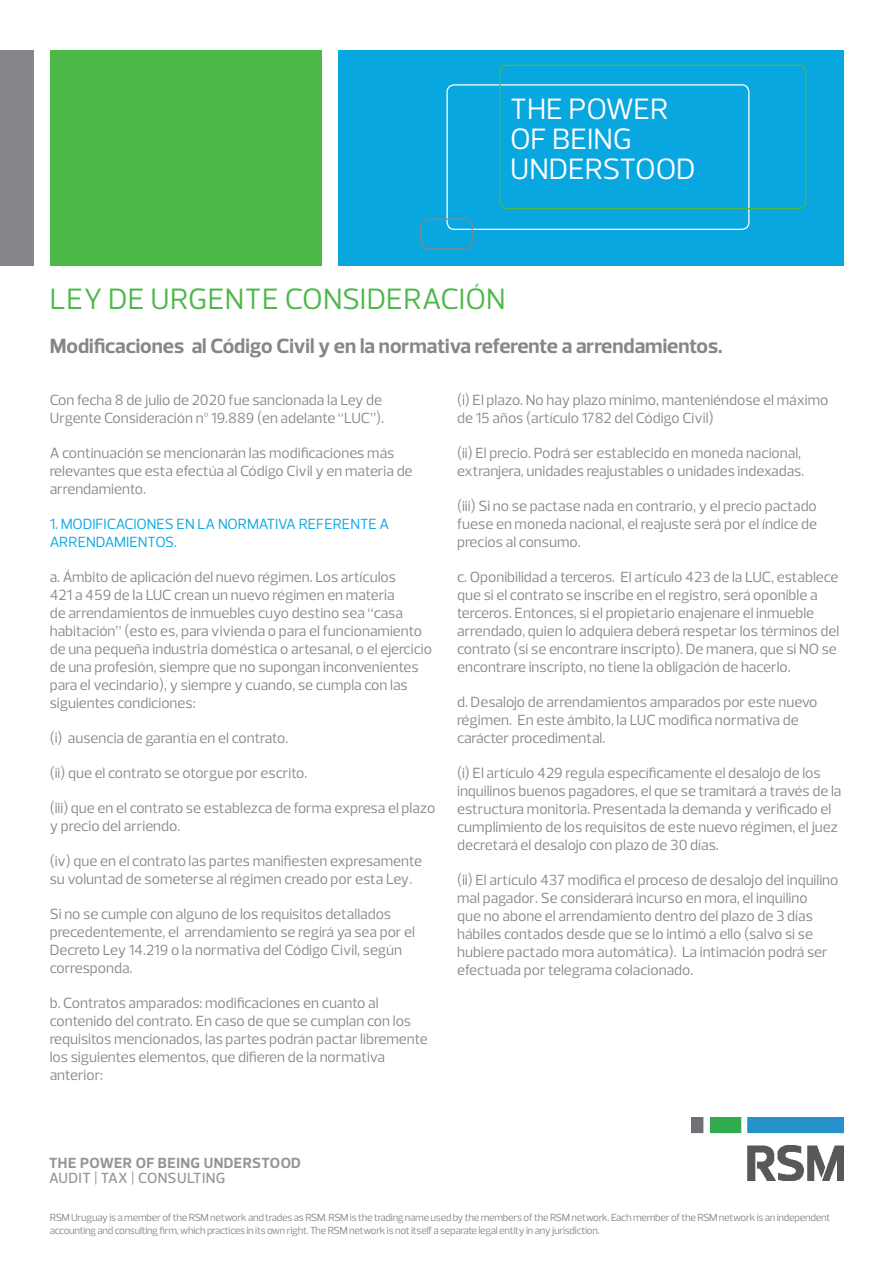
<style>
.page{position:relative;width:893px;height:1263px;background:#fff}
.page>*{position:absolute;margin:0;border:0;box-sizing:border-box;transform-origin:0 0}
.t1{font:30px "Prelo";color:#4cb848}
.t2{font:30px/30px "Prelo";color:#fff}
.t3{font:700 21px "Prelo";color:#848689}
.t4{font:15px/18px "Prelo";color:#848689}
.t5{font:15px/18px "Prelo";color:#08a7e0}
.t6{font:700 15px "Prelo";letter-spacing:.03em;color:#939598}
.t7{font:500 15px "Prelo";letter-spacing:.02em;color:#939598}
.t8{font:10.5px/12.6px "Prelo";letter-spacing:-.025em;color:#848689}
</style>
<div class="page">
<div style="left:338px;top:50px;width:505px;height:215px;background:#08a7e0"></div>
<div style="left:50px;top:50px;width:271px;height:215px;background:#4cb848"></div>
<div style="left:0;top:50px;width:33px;height:215px;background:#848689"></div>
<div style="left:446px;top:84px;width:303px;height:146px;border:1px solid #fff;border-radius:7px"></div>
<div style="left:499px;top:65px;width:307px;height:144px;border:1px solid #4cb848;border-radius:7px"></div>
<div style="left:420px;top:218px;width:53px;height:32px;border:1px solid #848689;border-radius:7px"></div>
<img style="left:691px;top:1117px;width:152px;height:64px">
<h1 class="t2" style="left:510px;top:94px;width:187px">THE POWER<br>OF BEING<br>UNDERSTOOD</h1>
<h1 class="t1" style="left:50px;top:281px;width:457px">LEY DE URGENTE CONSIDERACIÓN</h1>
<h2 class="t3" style="left:50px;top:333px;width:674px">Modificaciones al Código Civil y en la normativa referente a arrendamientos.</h2>
<p class="t4" style="left:50px;top:391px;width:336px">Con fecha 8 de julio de 2020 fue sancionada la Ley de<br>Urgente Consideración nº 19.889 (en adelante “LUC”).</p>
<p class="t4" style="left:50px;top:444px;width:364px">A continuación se mencionarán las modificaciones más relevantes que esta efectúa al Código Civil y en materia de arrendamiento.</p>
<p class="t5" style="left:50px;top:515px;width:341px">1. MODIFICACIONES EN LA NORMATIVA REFERENTE A<br>ARRENDAMIENTOS.</p>
<p class="t4" style="left:50px;top:568px;width:384px">a. Ámbito de aplicación del nuevo régimen. Los artículos<br>421 a 459 de la LUC crean un nuevo régimen en materia<br>de arrendamientos de inmuebles cuyo destino sea “casa habitación” (esto es, para vivienda o para el funcionamiento de una pequeña industria doméstica o artesanal, o el ejercicio de una profesión, siempre que no supongan inconvenientes para el vecindario), y siempre y cuando, se cumpla con las siguientes condiciones:</p>
<p class="t4" style="left:50px;top:729px;width:240px">(i) ausencia de garantía en el contrato.</p>
<p class="t4" style="left:50px;top:764px;width:259px">(ii) que el contrato se otorgue por escrito.</p>
<p class="t4" style="left:50px;top:799px;width:387px">(iii) que en el contrato se establezca de forma expresa el plazo y precio del arriendo.</p>
<p class="t4" style="left:50px;top:852px;width:374px">(iv) que en el contrato las partes manifiesten expresamente su voluntad de someterse al régimen creado por esta Ley.</p>
<p class="t4" style="left:50px;top:905px;width:367px">Si no se cumple con alguno de los requisitos detallados precedentemente, el arrendamiento se regirá ya sea por el Decreto Ley 14.219 o la normativa del Código Civil, según corresponda.</p>
<p class="t4" style="left:50px;top:994px;width:379px">b. Contratos amparados: modificaciones en cuanto al contenido del contrato. En caso de que se cumplan con los requisitos mencionados, las partes podrán pactar libremente los siguientes elementos, que difieren de la normativa anterior:</p>
<p class="t4" style="left:457px;top:391px;width:373px">(i) El plazo. No hay plazo mínimo, manteniéndose el máximo de 15 años (artículo 1782 del Código Civil)</p>
<p class="t4" style="left:457px;top:444px;width:349px">(ii) El precio. Podrá ser establecido en moneda nacional, extranjera, unidades reajustables o unidades indexadas.</p>
<p class="t4" style="left:457px;top:497px;width:361px;text-align:justify">(iii) Si no se pactase nada en contrario, y el precio pactado fuese en moneda nacional, el reajuste será por el índice de precios al consumo.</p>
<p class="t4" style="left:457px;top:568px;width:384px">c. Oponibilidad a terceros. El artículo 423 de la LUC, establece que si el contrato se inscribe en el registro, será oponible a terceros. Entonces, si el propietario enajenare el inmueble arrendado, quien lo adquiera deberá respetar los términos del contrato (si se encontrare inscripto). De manera, que si NO se encontrare inscripto, no tiene la obligación de hacerlo.</p>
<p class="t4" style="left:457px;top:693px;width:362px">d. Desalojo de arrendamientos amparados por este nuevo régimen. En este ámbito, la LUC modifica normativa de carácter procedimental.</p>
<p class="t4" style="left:457px;top:764px;width:386px">(i) El artículo 429 regula específicamente el desalojo de los inquilinos buenos pagadores, el que se tramitará a través de la estructura monitoria. Presentada la demanda y verificado el cumplimiento de los requisitos de este nuevo régimen, el juez decretará el desalojo con plazo de 30 días.</p>
<p class="t4" style="left:457px;top:871px;width:383px">(ii) El artículo 437 modifica el proceso de desalojo del inquilino mal pagador. Se considerará incurso en mora, el inquilino<br>que no abone el arrendamiento dentro del plazo de 3 días hábiles contados desde que se lo intimó a ello (salvo si se hubiere pactado mora automática). La intimación podrá ser efectuada por telegrama colacionado.</p>
<p class="t6" style="left:49px;top:1154px;width:253px">THE POWER OF BEING UNDERSTOOD</p>
<p class="t7" style="left:49px;top:1169px;width:178px">AUDIT | TAX | CONSULTING</p>
<p class="t8" style="left:50px;top:1211px;width:782px">RSM Uruguay is a member of the RSM network and trades as RSM. RSM is the trading name used by the members of the RSM network. Each member of the RSM network is an independent accounting and consulting firm, which practices in its own right. The RSM network is not itself a separate legal entity in any jurisdiction.</p>
</div>
